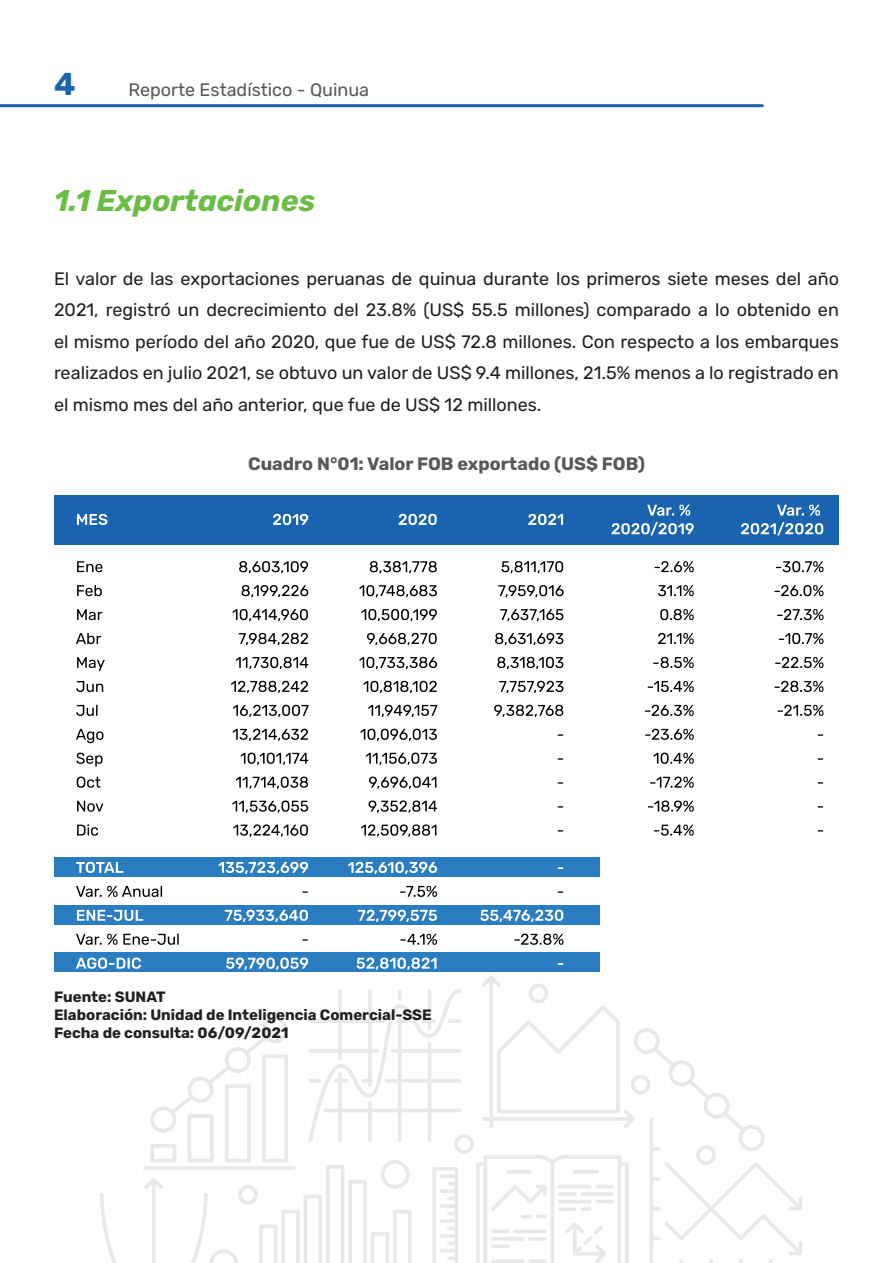
<style>
.page{position:relative;width:893px;height:1263px;background:#fff}
.page>*{position:absolute;margin:0;border:0;box-sizing:border-box;transform-origin:0 0}
.t1{font:700 31.5px "Rubik";color:#1a63b0}
.t2{font:italic 700 30px "Rubik";color:#69bd45}
.t3{font:18px/31.5px "Rubik";color:#231f20;text-align:justify}
.t4{font:700 18px "Rubik";color:#57585a}
.t5{font:18px "Rubik";color:#57585a}
.t6{font:700 15px/18px "Rubik";color:#231f20}
</style>
<div class="page">
<hr style="left:0;top:104px;width:762px;height:3px;background:#1a63b0">
<div style="left:54px;top:496px;width:785px;height:49px;background:#1963b0"></div>
<div style="left:54px;top:858px;width:545px;height:19px;background:#297dc0"></div>
<div style="left:54px;top:905px;width:545px;height:20px;background:#297dc0"></div>
<div style="left:54px;top:952px;width:545px;height:20px;background:#297dc0"></div>
<svg style="left:77px;top:561px;width:26px;height:11px"></svg>
<svg style="left:77px;top:585px;width:25px;height:11px"></svg>
<svg style="left:77px;top:609px;width:25px;height:11px"></svg>
<svg style="left:76px;top:633px;width:25px;height:11px"></svg>
<svg style="left:77px;top:657px;width:28px;height:14px"></svg>
<svg style="left:76px;top:681px;width:27px;height:11px"></svg>
<svg style="left:76px;top:705px;width:22px;height:11px"></svg>
<svg style="left:76px;top:729px;width:27px;height:14px"></svg>
<svg style="left:76px;top:753px;width:27px;height:14px"></svg>
<svg style="left:77px;top:776px;width:24px;height:12px"></svg>
<svg style="left:77px;top:801px;width:26px;height:11px"></svg>
<svg style="left:77px;top:824px;width:21px;height:12px"></svg>
<svg style="left:76px;top:862px;width:47px;height:11px"></svg>
<svg style="left:76px;top:886px;width:86px;height:11px"></svg>
<svg style="left:77px;top:910px;width:66px;height:11px"></svg>
<svg style="left:76px;top:934px;width:103px;height:11px"></svg>
<svg style="left:239px;top:561px;width:69px;height:12px"></svg>
<svg style="left:242px;top:585px;width:66px;height:12px"></svg>
<svg style="left:232px;top:609px;width:76px;height:12px"></svg>
<svg style="left:239px;top:633px;width:69px;height:12px"></svg>
<svg style="left:236px;top:657px;width:72px;height:12px"></svg>
<svg style="left:231px;top:681px;width:77px;height:12px"></svg>
<svg style="left:233px;top:705px;width:75px;height:12px"></svg>
<svg style="left:233px;top:729px;width:75px;height:12px"></svg>
<svg style="left:240px;top:753px;width:68px;height:12px"></svg>
<svg style="left:236px;top:776px;width:72px;height:13px"></svg>
<svg style="left:232px;top:800px;width:76px;height:13px"></svg>
<svg style="left:233px;top:824px;width:75px;height:13px"></svg>
<svg style="left:218px;top:862px;width:90px;height:12px"></svg>
<svg style="left:302px;top:891px;width:6px;height:2px"></svg>
<svg style="left:225px;top:910px;width:83px;height:12px"></svg>
<svg style="left:302px;top:939px;width:6px;height:2px"></svg>
<svg style="left:370px;top:561px;width:67px;height:12px"></svg>
<svg style="left:359px;top:585px;width:78px;height:12px"></svg>
<svg style="left:361px;top:609px;width:76px;height:12px"></svg>
<svg style="left:367px;top:633px;width:70px;height:12px"></svg>
<svg style="left:359px;top:657px;width:78px;height:12px"></svg>
<svg style="left:363px;top:681px;width:74px;height:12px"></svg>
<svg style="left:368px;top:705px;width:69px;height:12px"></svg>
<svg style="left:360px;top:729px;width:77px;height:12px"></svg>
<svg style="left:366px;top:753px;width:71px;height:12px"></svg>
<svg style="left:369px;top:776px;width:67px;height:13px"></svg>
<svg style="left:368px;top:800px;width:69px;height:13px"></svg>
<svg style="left:361px;top:824px;width:75px;height:13px"></svg>
<svg style="left:348px;top:862px;width:89px;height:12px"></svg>
<svg style="left:400px;top:886px;width:37px;height:11px"></svg>
<svg style="left:358px;top:910px;width:79px;height:12px"></svg>
<svg style="left:400px;top:934px;width:37px;height:11px"></svg>
<svg style="left:502px;top:561px;width:61px;height:12px"></svg>
<svg style="left:498px;top:585px;width:66px;height:12px"></svg>
<svg style="left:500px;top:609px;width:63px;height:12px"></svg>
<svg style="left:495px;top:633px;width:68px;height:12px"></svg>
<svg style="left:497px;top:657px;width:66px;height:12px"></svg>
<svg style="left:499px;top:681px;width:64px;height:12px"></svg>
<svg style="left:494px;top:705px;width:69px;height:12px"></svg>
<svg style="left:480px;top:910px;width:83px;height:12px"></svg>
<svg style="left:514px;top:934px;width:49px;height:11px"></svg>
<svg style="left:76px;top:957px;width:726px;height:306px"></svg>
<svg style="left:654px;top:561px;width:40px;height:11px"></svg>
<svg style="left:658px;top:585px;width:36px;height:11px"></svg>
<svg style="left:660px;top:609px;width:34px;height:11px"></svg>
<svg style="left:658px;top:633px;width:36px;height:11px"></svg>
<svg style="left:653px;top:657px;width:41px;height:11px"></svg>
<svg style="left:648px;top:681px;width:46px;height:11px"></svg>
<svg style="left:645px;top:705px;width:49px;height:11px"></svg>
<svg style="left:645px;top:729px;width:49px;height:11px"></svg>
<svg style="left:653px;top:753px;width:41px;height:11px"></svg>
<svg style="left:650px;top:776px;width:44px;height:12px"></svg>
<svg style="left:648px;top:800px;width:46px;height:12px"></svg>
<svg style="left:654px;top:824px;width:40px;height:12px"></svg>
<svg style="left:776px;top:561px;width:47px;height:11px"></svg>
<svg style="left:774px;top:585px;width:49px;height:11px"></svg>
<svg style="left:777px;top:609px;width:46px;height:11px"></svg>
<svg style="left:779px;top:633px;width:44px;height:11px"></svg>
<svg style="left:775px;top:657px;width:48px;height:11px"></svg>
<svg style="left:774px;top:681px;width:49px;height:11px"></svg>
<svg style="left:778px;top:705px;width:45px;height:11px"></svg>
<svg style="left:77px;top:514px;width:30px;height:11px"></svg>
<svg style="left:273px;top:514px;width:35px;height:11px"></svg>
<svg style="left:399px;top:514px;width:38px;height:11px"></svg>
<svg style="left:528px;top:514px;width:35px;height:11px"></svg>
<svg style="left:647px;top:505px;width:43px;height:11px"></svg>
<svg style="left:612px;top:522px;width:82px;height:13px"></svg>
<svg style="left:777px;top:505px;width:43px;height:11px"></svg>
<svg style="left:741px;top:522px;width:82px;height:13px"></svg>
<h1 class="t1" style="left:54px;top:67px;width:23px">4</h1>
<p class="t5" style="left:128px;top:79px;width:242px">Reporte Estadístico - Quinua</p>
<h2 class="t2" style="left:54px;top:184px;width:263px">1.1 Exportaciones</h2>
<p class="t3" style="left:54px;top:263px;width:786px">El valor de las exportaciones peruanas de quinua durante los primeros siete meses del año 2021, registró un decrecimiento del 23.8% (US$ 55.5 millones) comparado a lo obtenido en el mismo período del año 2020, que fue de US$ 72.8 millones. Con respecto a los embarques realizados en julio 2021, se obtuvo un valor de US$ 9.4 millones, 21.5% menos a lo registrado en el mismo mes del año anterior, que fue de US$ 12 millones.</p>
<p class="t4" style="left:248px;top:454px;width:398px">Cuadro N°01: Valor FOB exportado (US$ FOB)</p>
<p class="t6" style="left:54px;top:988px;width:379px">Fuente: SUNAT<br>Elaboración: Unidad de Inteligencia Comercial-SSE<br>Fecha de consulta: 06/09/2021</p>
</div>
